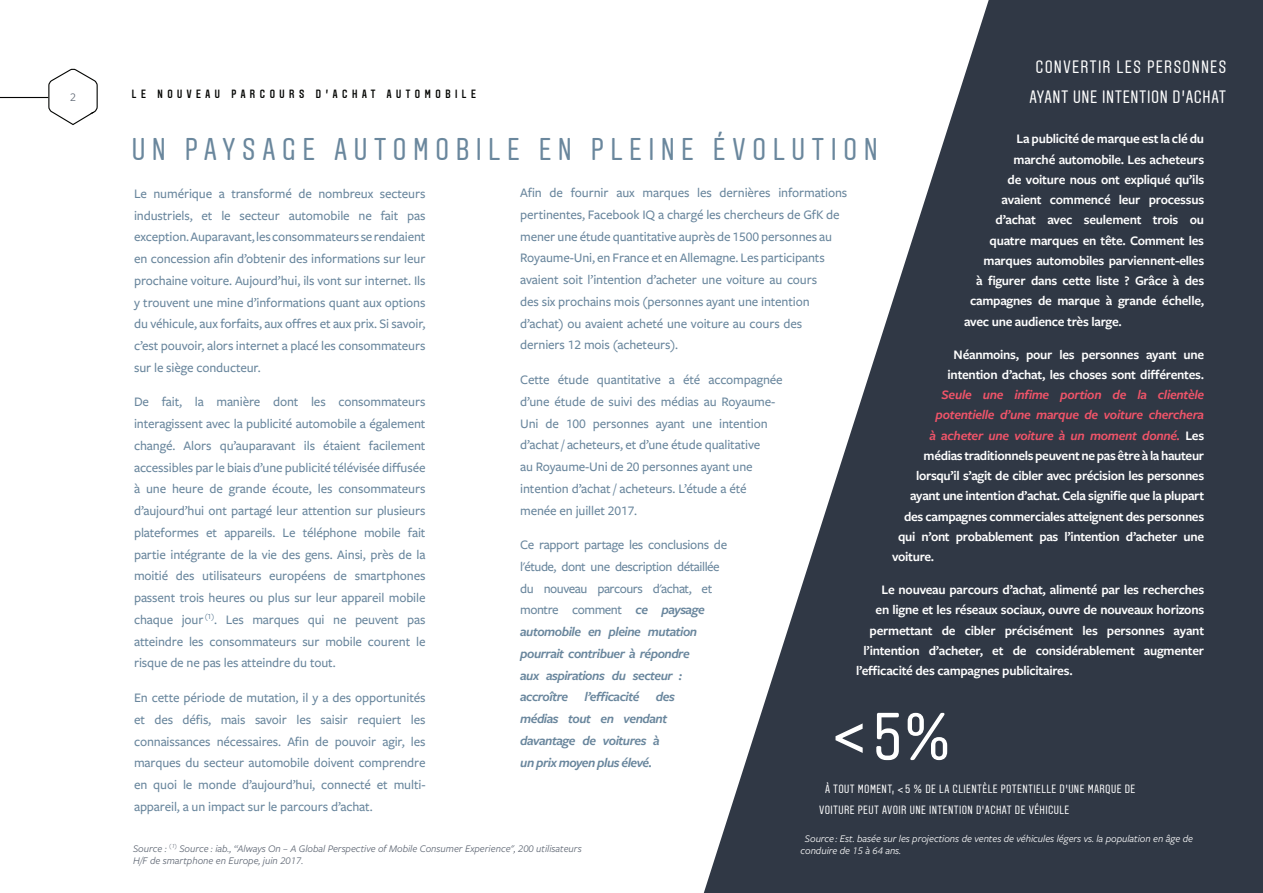
<style>
.page{position:relative;width:1263px;height:893px;background:#fff}
.page>*{position:absolute;margin:0;border:0;box-sizing:border-box;transform-origin:0 0}
.span-title{font:67.5px "Aveny T";color:#fff}
.h2-light{font:31.5px "Aveny T";letter-spacing:.2em;color:#6a879d}
.h2-light-2{font:18px/30px "Aveny T";letter-spacing:.04em;color:#fff;text-align:center}
.p-dark{font:500 13.5px/21.8px "Freight Sans LF Pro";letter-spacing:-.01em;color:#69869d;text-align:justify}
.p-dark-2{font:600 13.5px "Freight Sans LF Pro";letter-spacing:-.02em;color:#fff}
.p-dark-3{font:italic 600 13.5px/21.8px "Freight Sans LF Pro";letter-spacing:-.035em;color:#69869d}
.p-dark-4{font:italic 600 13.5px "Freight Sans LF Pro";letter-spacing:-.02em;color:#f05469}
.span-title-2{font:12px/21px "Aveny T";letter-spacing:.03em;color:#fff}
.t1{font:500 12px "Aveny T";letter-spacing:.375em;color:#040503}
.t2{font:12px "Freight Sans LF Pro";color:#5e6673}
.p-dark-5{font:italic 10.5px/12px "Freight Sans LF Pro";color:#5e6673}
.p-dark-6{font:italic 10.5px/12px "Freight Sans LF Pro";color:#fff}
.s1{font-style:normal;color:#fff}
.s2{font-weight:500;font-style:normal}
.s3{font-family:"Freight Sans LF Pro";font-weight:500}
</style>
<div class="page">
<svg style="left:704px;top:0;width:559px;height:893px;fill:#303845"></svg>
<svg style="left:48px;top:68px;width:50px;height:57px"></svg>
<hr style="left:0;top:97px;width:48px;height:1px;background:#040503">
<p class="t2" style="left:70px;top:89px;width:7px">2</p>
<p class="t1" style="left:132px;top:87px;width:346px">LE NOUVEAU PARCOURS D’ACHAT AUTOMOBILE</p>
<p class="h2-light-2" style="left:1029px;top:52px;width:199px">CONVERTIR LES PERSONNES<br>AYANT UNE INTENTION D’ACHAT</p>
<p class="h2-light" style="left:132px;top:132px;width:747px">UN PAYSAGE AUTOMOBILE EN PLEINE ÉVOLUTION</p>
<p class="p-dark-2" style="left:1017px;top:130px;width:189px">La publicité de marque est la clé du</p>
<p class="p-dark-2" style="left:1014px;top:150px;width:192px">marché automobile. Les acheteurs</p>
<p class="p-dark-2" style="left:1008px;top:170px;width:198px">de voiture nous ont expliqué qu’ils</p>
<p class="p-dark-2" style="left:1002px;top:191px;width:204px">avaient commencé leur processus</p>
<p class="p-dark-2" style="left:996px;top:211px;width:210px">d’achat avec seulement trois ou</p>
<p class="p-dark-2" style="left:990px;top:231px;width:216px">quatre marques en tête. Comment les</p>
<p class="p-dark-2" style="left:984px;top:251px;width:222px">marques automobiles parviennent-elles</p>
<p class="p-dark-2" style="left:976px;top:272px;width:230px">à figurer dans cette liste ? Grâce à des</p>
<p class="p-dark-2" style="left:970px;top:292px;width:236px">campagnes de marque à grande échelle,</p>
<p class="p-dark-2" style="left:964px;top:312px;width:159px">avec une audience très large.</p>
<p class="p-dark-2" style="left:954px;top:345px;width:252px">Néanmoins, pour les personnes ayant une</p>
<p class="p-dark-2" style="left:948px;top:365px;width:258px">intention d’achat, les choses sont différentes.</p>
<p class="p-dark-4" style="left:942px;top:386px;width:264px">Seule une infime portion de la clientèle</p>
<p class="p-dark-4" style="left:936px;top:406px;width:270px">potentielle d’une marque de voiture cherchera</p>
<p class="p-dark-4" style="left:930px;top:426px;width:276px">à acheter une voiture à un moment donné. <span class="s1">Les</span></p>
<p class="p-dark-2" style="left:924px;top:446px;width:282px">médias traditionnels peuvent ne pas être à la hauteur</p>
<p class="p-dark-2" style="left:916px;top:467px;width:290px">lorsqu’il s’agit de cibler avec précision les personnes</p>
<p class="p-dark-2" style="left:910px;top:487px;width:296px">ayant une intention d’achat. Cela signifie que la plupart</p>
<p class="p-dark-2" style="left:904px;top:507px;width:302px">des campagnes commerciales atteignent des personnes</p>
<p class="p-dark-2" style="left:898px;top:527px;width:307px">qui n’ont probablement pas l’intention d’acheter une</p>
<p class="p-dark-2" style="left:892px;top:548px;width:44px">voiture.</p>
<p class="p-dark-2" style="left:882px;top:581px;width:324px">Le nouveau parcours d’achat, alimenté par les recherches</p>
<p class="p-dark-2" style="left:876px;top:601px;width:330px">en ligne et les réseaux sociaux, ouvre de nouveaux horizons</p>
<p class="p-dark-2" style="left:870px;top:621px;width:336px">permettant de cibler précisément les personnes ayant</p>
<p class="p-dark-2" style="left:864px;top:641px;width:342px">l’intention d’acheter, et de considérablement augmenter</p>
<p class="p-dark-2" style="left:856px;top:662px;width:218px">l’efficacité des campagnes publicitaires.</p>
<p class="p-dark" style="left:520px;top:181px;width:329px;text-align:left">Afin de fournir aux marques les dernières informations pertinentes, Facebook IQ a chargé les chercheurs de GfK de mener une étude quantitative auprès de 1500 personnes au Royaume-Uni, en France et en Allemagne. Les participants avaient soit l’intention d’acheter une voiture au cours<br>des six prochains mois (personnes ayant une intention d’achat) ou avaient acheté une voiture au cours des derniers 12 mois (acheteurs).</p>
<p class="p-dark" style="left:520px;top:368px;width:264px;text-align:left">Cette étude quantitative a été accompagnée d’une étude de suivi des médias au Royaume-Uni de 100 personnes ayant une intention d’achat / acheteurs, et d’une étude qualitative<br>au Royaume-Uni de 20 personnes ayant une intention d’achat / acheteurs. L’étude a été menée en juillet 2017.</p>
<p class="p-dark-3" style="left:520px;top:533px;width:208px"><span class="s2">Ce rapport partage les conclusions de l'étude, dont une description détaillée du nouveau parcours d'achat, et montre comment</span> ce paysage automobile en pleine mutation pourrait contribuer à répondre<br>aux aspirations du secteur : accroître l’efficacité des<br>médias tout en vendant<br>davantage de voitures à<br>un prix moyen plus élevé.</p>
<p class="p-dark" style="left:134px;top:182px;width:293px">Le numérique a transformé de nombreux secteurs industriels, et le secteur automobile ne fait pas exception. Auparavant, les consommateurs se rendaient en concession afin d’obtenir des informations sur leur prochaine voiture. Aujourd’hui, ils vont sur internet. Ils y trouvent une mine d’informations quant aux options du véhicule, aux forfaits, aux offres et aux prix. Si savoir, c’est pouvoir, alors internet a placé les consommateurs sur le siège conducteur.</p>
<p class="p-dark" style="left:134px;top:391px;width:293px">De fait, la manière dont les consommateurs interagissent avec la publicité automobile a également changé. Alors qu’auparavant ils étaient facilement accessibles par le biais d’une publicité télévisée diffusée à une heure de grande écoute, les consommateurs d’aujourd’hui ont partagé leur attention sur plusieurs plateformes et appareils. Le téléphone mobile fait partie intégrante de la vie des gens. Ainsi, près de la moitié des utilisateurs européens de smartphones passent trois heures ou plus sur leur appareil mobile chaque jour <sup>(1)</sup>. Les marques qui ne peuvent pas atteindre les consommateurs sur mobile courent le risque de ne pas les atteindre du tout.</p>
<p class="p-dark" style="left:134px;top:686px;width:293px">En cette période de mutation, il y a des opportunités et des défis, mais savoir les saisir requiert les connaissances nécessaires. Afin de pouvoir agir, les marques du secteur automobile doivent comprendre en quoi le monde d’aujourd’hui, connecté et multi&shy;appareil, a un impact sur le parcours d’achat.</p>
<p class="span-title" style="left:832px;top:699px;width:121px"><span class="s3">&lt;</span>5%</p>
<p class="span-title-2" style="left:819px;top:779px;width:318px;text-indent:6px">À TOUT MOMENT, <span class="s3">&lt;</span> 5 % DE LA CLIENTÈLE POTENTIELLE D'UNE MARQUE DE<br>VOITURE PEUT AVOIR UNE INTENTION D’ACHAT DE VÉHICULE</p>
<p class="p-dark-5" style="left:133px;top:842px;width:450px">Source : <sup>(1)</sup> Source : iab., “Always On – A Global Perspective of Mobile Consumer Experience", 200 utilisateurs<br>H/F de smartphone en Europe, juin 2017.</p>
<p class="p-dark-6" style="left:800px;top:832px;width:394px;text-indent:4px">Source : Est. basée sur les projections de ventes de véhicules légers vs. la population en âge de conduire de 15 à 64 ans.</p>
</div>
